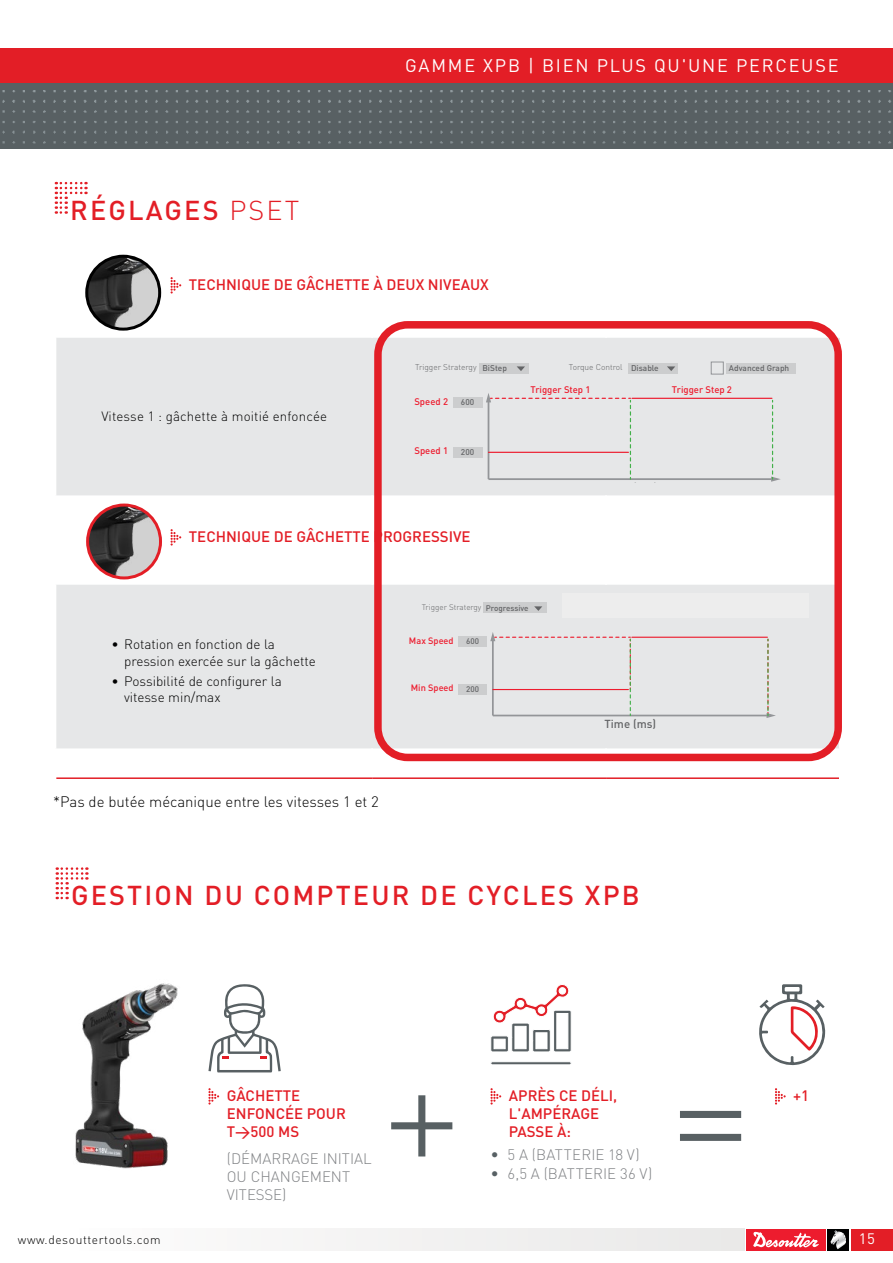
<style>
.page{position:relative;width:893px;height:1263px;background:#fff}
.page>*{position:absolute;margin:0;border:0;box-sizing:border-box;transform-origin:0 0}
.t1{font:300 150px "DIN";color:#586063}
.t2{font:500 27px "DIN";letter-spacing:.08em;color:#e31e26}
.t3{font:18px "DIN";letter-spacing:.1em;color:#fff}
.t4{font:500 15px/18px "DIN";color:#e31e26}
.t5{font:300 15px/18px "DIN";color:#808285}
.t6{font:300 15px "DIN";color:#000}
.t7{font:15px "DIN";color:#fff}
.t8{font:300 13.5px/16.2px "DIN";color:#000}
.t9{font:300 13.35px "DIN";letter-spacing:.01em;color:#000}
.t10{font:300 12px "DIN";letter-spacing:.05em;color:#000}
.t11{font:500 11.55px "DIN";color:#636466}
.t12{font:500 9.45px "DIN";color:#ed1c2e}
.t13{font:500 9.15px "DIN";color:#ed1c2e}
.t14{font:300 8.25px "DIN";color:#636466}
.t15{font:500 8.25px "DIN";color:#636466}
.t16{font:300 8.1px "DIN";color:#636466}
.t17{font:500 8.1px "DIN";color:#636466}
.s1{font-weight:300}
.s2{font-weight:500}
.s3{font-size:15.75px;color:#576064}
</style>
<div class="page">
<img style="left:1px;top:83px;width:892px;height:66px">
<hr style="left:0;top:83px;width:1px;height:66px;background:#586063">
<div style="left:0;top:49px;width:893px;height:34px;background:#e31e26"></div>
<div style="left:850px;top:1229px;width:43px;height:21px;background:#e31e26"></div>
<svg style="left:827px;top:1229px;width:1px;height:21px"></svg>
<div style="left:828px;top:1229px;width:21px;height:21px;background:#000"></div>
<div style="left:746px;top:1229px;width:80px;height:21px;background:#ed1c2e"></div>
<svg style="left:753px;top:1231px;width:66px;height:16px"></svg>
<svg style="left:830px;top:1230px;width:16px;height:19px"></svg>
<div style="left:70px;top:1229px;width:675px;height:21px;background:#f3f2f2"></div>
<svg style="left:56px;top:338px;width:784px;height:410px;fill:#e6e7e8"></svg>
<hr style="left:605px;top:495px;width:2px;height:90px;background:#fff">
<hr style="left:371px;top:495px;width:2px;height:90px;background:#fff">
<hr style="left:839px;top:585px;width:2px;height:163px;background:#fff">
<hr style="left:56px;top:777px;width:316px;height:2px;background:#e31e26">
<hr style="left:372px;top:777px;width:234px;height:2px;background:#e31e26">
<hr style="left:606px;top:777px;width:233px;height:2px;background:#e31e26">
<svg style="left:56px;top:182px;width:31px;height:32px"></svg>
<hr style="left:488px;top:478px;width:285px;height:2px;background:#939598">
<hr style="left:632px;top:398px;width:140px;height:1px;background:#ed1c2e">
<svg style="left:486px;top:393px;width:145px;height:86px;background:#e3e0e1"></svg>
<svg style="left:771px;top:400px;width:10px;height:82px"></svg>
<div style="left:478px;top:363px;width:50px;height:11px;background:#cccdce"></div>
<div style="left:628px;top:363px;width:50px;height:11px;background:#cccdce"></div>
<div style="left:726px;top:363px;width:69px;height:11px;background:#cccdce"></div>
<div style="left:453px;top:397px;width:29px;height:11px;background:#cccdce"></div>
<div style="left:453px;top:447px;width:29px;height:11px;background:#cccdce"></div>
<div style="left:711px;top:362px;width:13px;height:12px;border:1px solid #939598"></div>
<svg style="left:517px;top:366px;width:8px;height:5px"></svg>
<svg style="left:667px;top:366px;width:8px;height:5px"></svg>
<div style="left:483px;top:603px;width:63px;height:10px;background:#cccdce"></div>
<hr style="left:493px;top:715px;width:275px;height:1px;background:#939598">
<hr style="left:632px;top:637px;width:135px;height:1px;background:#ed1c2e">
<svg style="left:490px;top:632px;width:141px;height:83px;background:#e3e0e1"></svg>
<svg style="left:766px;top:639px;width:10px;height:79px"></svg>
<div style="left:458px;top:636px;width:29px;height:10px;background:#cccdce"></div>
<div style="left:458px;top:684px;width:29px;height:11px;background:#cccdce"></div>
<svg style="left:534px;top:606px;width:8px;height:5px"></svg>
<div style="left:562px;top:593px;width:247px;height:24px;background:#ededed"></div>
<div style="left:374px;top:321px;width:468px;height:440px;border:8px solid #e31e26;border-radius:30px"></div>
<img style="left:87px;top:256px;width:73px;height:73px;border-radius:36px">
<div style="left:85px;top:255px;width:76px;height:76px;border:3px solid #000;border-radius:50%"></div>
<svg style="left:171px;top:277px;width:10px;height:16px"></svg>
<img style="left:88px;top:505px;width:73px;height:73px;border-radius:36px">
<div style="left:86px;top:503px;width:76px;height:76px;border:3px solid #e31e26;border-radius:50%"></div>
<svg style="left:171px;top:529px;width:10px;height:16px"></svg>
<svg style="left:57px;top:867px;width:30px;height:32px"></svg>
<img style="left:75px;top:983px;width:103px;height:186px">
<svg style="left:208px;top:1088px;width:11px;height:16px"></svg>
<svg style="left:490px;top:1088px;width:11px;height:16px"></svg>
<svg style="left:775px;top:1088px;width:11px;height:16px"></svg>
<svg style="left:759px;top:984px;width:67px;height:82px"></svg>
<svg style="left:490px;top:984px;width:82px;height:68px"></svg>
<div style="left:490px;top:1061px;width:81px;height:4px;border:1px solid #fff;border-radius:2px"></div>
<svg style="left:208px;top:984px;width:73px;height:88px"></svg>
<h2 class="t2" style="left:70px;top:192px;width:231px">RÉGLAGES <span class="s1">PSET</span></h2>
<p class="t3" style="left:405px;top:54px;width:435px">GAMME XPB | BIEN PLUS QU'UNE PERCEUSE</p>
<p class="t4" style="left:189px;top:275px;width:301px">TECHNIQUE DE GÂCHETTE À DEUX NIVEAUX</p>
<p class="t9" style="left:101px;top:408px;width:227px">Vitesse 1 : gâchette à moitié enfoncée</p>
<p class="t14" style="left:415px;top:362px;width:93px">Trigger Stratergy <span class="s2">BiStep</span></p>
<p class="t14" style="left:569px;top:362px;width:91px">Torque Control <span class="s2">Disable</span></p>
<p class="t15" style="left:729px;top:363px;width:62px">Advanced Graph</p>
<p class="t15" style="left:461px;top:397px;width:15px">600</p>
<p class="t12" style="left:530px;top:384px;width:62px">Trigger Step 1</p>
<p class="t12" style="left:672px;top:384px;width:62px">Trigger Step 2</p>
<p class="t12" style="left:414px;top:396px;width:35px">Speed 2</p>
<p class="t12" style="left:414px;top:445px;width:35px">Speed 1</p>
<p class="t15" style="left:461px;top:447px;width:15px">200</p>
<p class="t4" style="left:189px;top:527px;width:283px">TECHNIQUE DE GÂCHETTE PROGRESSIVE</p>
<p class="t8" style="left:124px;top:636px;width:193px;text-indent:-13px">• Rotation en fonction de la pression exercée sur la gâchette</p>
<p class="t8" style="left:124px;top:673px;width:159px;text-indent:-13px">• Possibilité de configurer la vitesse min/max</p>
<p class="t16" style="left:422px;top:602px;width:108px">Trigger Stratergy <span class="s2">Progressive</span></p>
<p class="t13" style="left:409px;top:635px;width:46px">Max Speed</p>
<p class="t17" style="left:466px;top:636px;width:14px">600</p>
<p class="t13" style="left:411px;top:682px;width:44px">Min Speed</p>
<p class="t17" style="left:466px;top:684px;width:14px">200</p>
<p class="t6" style="left:53px;top:792px;width:327px">*Pas de butée mécanique entre les vitesses 1 et 2</p>
<p class="t11" style="left:604px;top:717px;width:53px">Time (ms)</p>
<h2 class="t2" style="left:71px;top:878px;width:570px">GESTION DU COMPTEUR DE CYCLES XPB</h2>
<p class="t4" style="left:227px;top:1086px;width:121px">GÂCHETTE<br>ENFONCÉE POUR<br>T&gt;500 MS</p>
<p class="t5" style="left:227px;top:1150px;width:146px">(DÉMARRAGE INITIAL<br>OU CHANGEMENT<br>VITESSE)</p>
<h1 class="t1" style="left:383px;top:1019px;width:79px">+</h1>
<p class="t4" style="left:509px;top:1086px;width:110px">APRÈS CE DÉLI,<br>L'AMPÉRAGE<br>PASSE À:</p>
<p class="t4" style="left:793px;top:1086px;width:17px">+1</p>
<p class="t5" style="left:490px;top:1145px;width:151px"><span class="s3">•</span> 5 A (BATTERIE 18 V)</p>
<p class="t5" style="left:490px;top:1165px;width:163px"><span class="s3">•</span> 6,5 A (BATTERIE 36 V)</p>
<h1 class="t1" style="left:672px;top:1019px;width:79px">=</h1>
<p class="t10" style="left:18px;top:1232px;width:144px">www.desouttertools.com</p>
<p class="t7" style="left:859px;top:1229px;width:17px">15</p>
</div>
